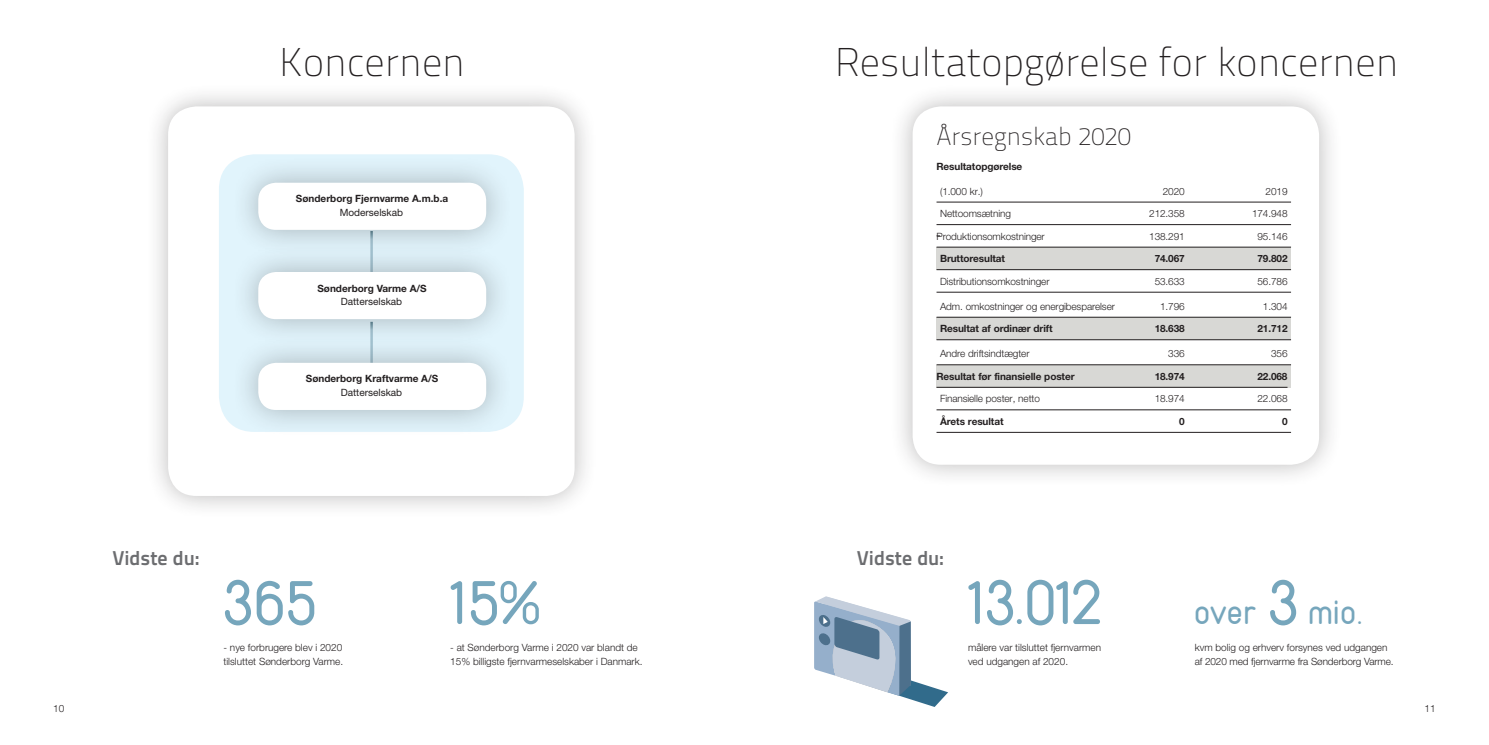
<style>
.page{position:relative;width:1489px;height:745px;background:#fff}
.page>*{position:absolute;margin:0;border:0;box-sizing:border-box;transform-origin:0 0}
.t1{font:65px "Duepuntozero";letter-spacing:.025em;color:#76a6bc}
.t2{font:100 40px "Titillium Text 22 L";color:#231f20}
.t3{font:35px "Duepuntozero";letter-spacing:.05em;color:#76a6bc}
.t4{font:100 25px "Titillium Text 22 L";color:#231f20}
.t5{font:700 20px "Titillium Text 22 L";color:#6c6d70}
.t6{font:300 10px/13.8px "Helvetica Neue LT Std";color:#231f20}
.t7{font:300 10px "Helvetica Neue";letter-spacing:-.01em;color:#231f20}
.t8{font:700 10px "Helvetica Neue";letter-spacing:-.01em;color:#231f20}
.t9{font:700 10px "Helvetica Neue LT Std";color:#231f20}
.t10{font:10px "Helvetica Neue LT Std";color:#231f20}
.s1{font-size:65px}
</style>
<div class="page">
<div style="left:143px;top:81px;width:454px;height:437px;background:#231f20;opacity:.31"></div>
<div style="left:168px;top:106px;width:406px;height:389px;background:#fff;border-radius:28px"></div>
<div style="left:219px;top:154px;width:305px;height:277px;background:#e1f4fc;border-radius:35px"></div>
<svg style="left:814px;top:596px;width:134px;height:110px"></svg>
<div style="left:887px;top:81px;width:454px;height:405px;background:#231f20;opacity:.31"></div>
<div style="left:912px;top:106px;width:406px;height:358px;background:#fff;border-radius:28px"></div>
<div style="left:936px;top:247px;width:354px;height:22px;background:#d8d8d5"></div>
<div style="left:936px;top:317px;width:354px;height:22px;background:#d8d8d5"></div>
<div style="left:936px;top:364px;width:354px;height:23px;background:#d8d8d5"></div>
<hr style="left:936px;top:202px;width:354px;height:1px;background:#231f20">
<hr style="left:936px;top:224px;width:354px;height:1px;background:#231f20">
<hr style="left:936px;top:247px;width:354px;height:1px;background:#231f20">
<hr style="left:936px;top:269px;width:354px;height:1px;background:#231f20">
<hr style="left:936px;top:292px;width:354px;height:1px;background:#231f20">
<hr style="left:936px;top:317px;width:354px;height:1px;background:#231f20">
<hr style="left:936px;top:339px;width:354px;height:1px;background:#231f20">
<hr style="left:936px;top:364px;width:354px;height:1px;background:#231f20">
<hr style="left:936px;top:387px;width:351px;height:1px;background:#231f20">
<hr style="left:936px;top:409px;width:354px;height:1px;background:#231f20">
<hr style="left:936px;top:432px;width:354px;height:1px;background:#231f20">
<div style="left:229px;top:153px;width:282px;height:103px;background:#231f20;opacity:.31"></div>
<div style="left:258px;top:182px;width:228px;height:48px;background:#fff;border-radius:18px"></div>
<div style="left:229px;top:333px;width:282px;height:103px;background:#231f20;opacity:.31"></div>
<div style="left:258px;top:362px;width:228px;height:47px;background:#fff;border-radius:18px"></div>
<div style="left:229px;top:242px;width:282px;height:103px;background:#231f20;opacity:.31"></div>
<div style="left:258px;top:272px;width:228px;height:47px;background:#fff;border-radius:18px"></div>
<h2 class="t2" style="left:279px;top:34px;width:187px">Koncernen</h2>
<p class="t9" style="left:296px;top:192px;width:154px">Sønderborg Fjernvarme A.m.b.a</p>
<p class="t10" style="left:340px;top:206px;width:65px">Moderselskab</p>
<p class="t9" style="left:317px;top:282px;width:111px">Sønderborg Varme A/S</p>
<p class="t10" style="left:341px;top:296px;width:63px">Datterselskab</p>
<p class="t9" style="left:306px;top:372px;width:134px">Sønderborg Kraftvarme A/S</p>
<p class="t10" style="left:341px;top:386px;width:63px">Datterselskab</p>
<h2 class="t2" style="left:834px;top:34px;width:565px">Resultatopgørelse for koncernen</h2>
<h3 class="t4" style="left:936px;top:118px;width:196px">Årsregnskab 2020</h3>
<p class="t8" style="left:936px;top:160px;width:87px">Resultatopgørelse</p>
<p class="t7" style="left:940px;top:185px;width:44px">(1.000 kr.)</p>
<p class="t7" style="left:1162px;top:185px;width:23px">2020</p>
<p class="t7" style="left:1265px;top:185px;width:23px">2019</p>
<p class="t7" style="left:940px;top:207px;width:72px">Nettoomsætning</p>
<p class="t7" style="left:1149px;top:207px;width:37px">212.358</p>
<p class="t7" style="left:1251px;top:207px;width:37px">174.948</p>
<p class="t7" style="left:936px;top:230px;width:110px">Produktionsomkostninger</p>
<p class="t7" style="left:1149px;top:230px;width:37px">138.291</p>
<p class="t7" style="left:1257px;top:230px;width:32px">95.146</p>
<p class="t8" style="left:940px;top:252px;width:66px">Bruttoresultat</p>
<p class="t8" style="left:1154px;top:252px;width:32px">74.067</p>
<p class="t8" style="left:1257px;top:252px;width:32px">79.802</p>
<p class="t7" style="left:940px;top:275px;width:111px">Distributionsomkostninger</p>
<p class="t7" style="left:1154px;top:275px;width:32px">53.633</p>
<p class="t7" style="left:1257px;top:275px;width:32px">56.786</p>
<p class="t7" style="left:940px;top:300px;width:176px">Adm. omkostninger og energibesparelser</p>
<p class="t7" style="left:1160px;top:300px;width:26px">1.796</p>
<p class="t7" style="left:1262px;top:300px;width:26px">1.304</p>
<p class="t8" style="left:940px;top:322px;width:114px">Resultat af ordinær drift</p>
<p class="t8" style="left:1154px;top:322px;width:32px">18.638</p>
<p class="t8" style="left:1257px;top:322px;width:32px">21.712</p>
<p class="t7" style="left:940px;top:347px;width:91px">Andre driftsindtægter</p>
<p class="t7" style="left:1168px;top:347px;width:18px">336</p>
<p class="t7" style="left:1270px;top:347px;width:18px">356</p>
<p class="t8" style="left:936px;top:370px;width:139px">Resultat før finansielle poster</p>
<p class="t8" style="left:1154px;top:370px;width:32px">18.974</p>
<p class="t8" style="left:1257px;top:370px;width:32px">22.068</p>
<p class="t7" style="left:940px;top:392px;width:101px">Finansielle poster, netto</p>
<p class="t7" style="left:1154px;top:392px;width:32px">18.974</p>
<p class="t7" style="left:1257px;top:392px;width:32px">22.068</p>
<p class="t8" style="left:940px;top:415px;width:65px">Årets resultat</p>
<p class="t8" style="left:1179px;top:415px;width:7px">0</p>
<p class="t8" style="left:1281px;top:415px;width:7px">0</p>
<h3 class="t5" style="left:112px;top:542px;width:88px">Vidste du:</h3>
<h3 class="t5" style="left:856px;top:542px;width:88px">Vidste du:</h3>
<h1 class="t1" style="left:223px;top:567px;width:94px">365</h1>
<h1 class="t1" style="left:450px;top:567px;width:95px">15%</h1>
<h1 class="t1" style="left:967px;top:567px;width:136px">13.012</h1>
<h3 class="t3" style="left:1194px;top:593px;width:170px">over <span class="s1">3</span> mio.</h3>
<p class="t6" style="left:223px;top:640px;width:121px">- nye forbrugere blev i 2020 tilsluttet Sønderborg Varme.</p>
<p class="t6" style="left:450px;top:640px;width:194px">- at Sønderborg Varme i 2020 var blandt de<br>15% billigste fjernvarmeselskaber i Danmark.</p>
<p class="t6" style="left:967px;top:640px;width:134px">målere var tilsluttet fjernvarmen ved udgangen af 2020.</p>
<p class="t6" style="left:1194px;top:640px;width:200px">kvm bolig og erhverv forsynes ved udgangen af 2020 med fjernvarme fra Sønderborg Varme.</p>
<p class="t7" style="left:53px;top:701px;width:13px">10</p>
<p class="t7" style="left:1424px;top:701px;width:13px">11</p>
</div>
